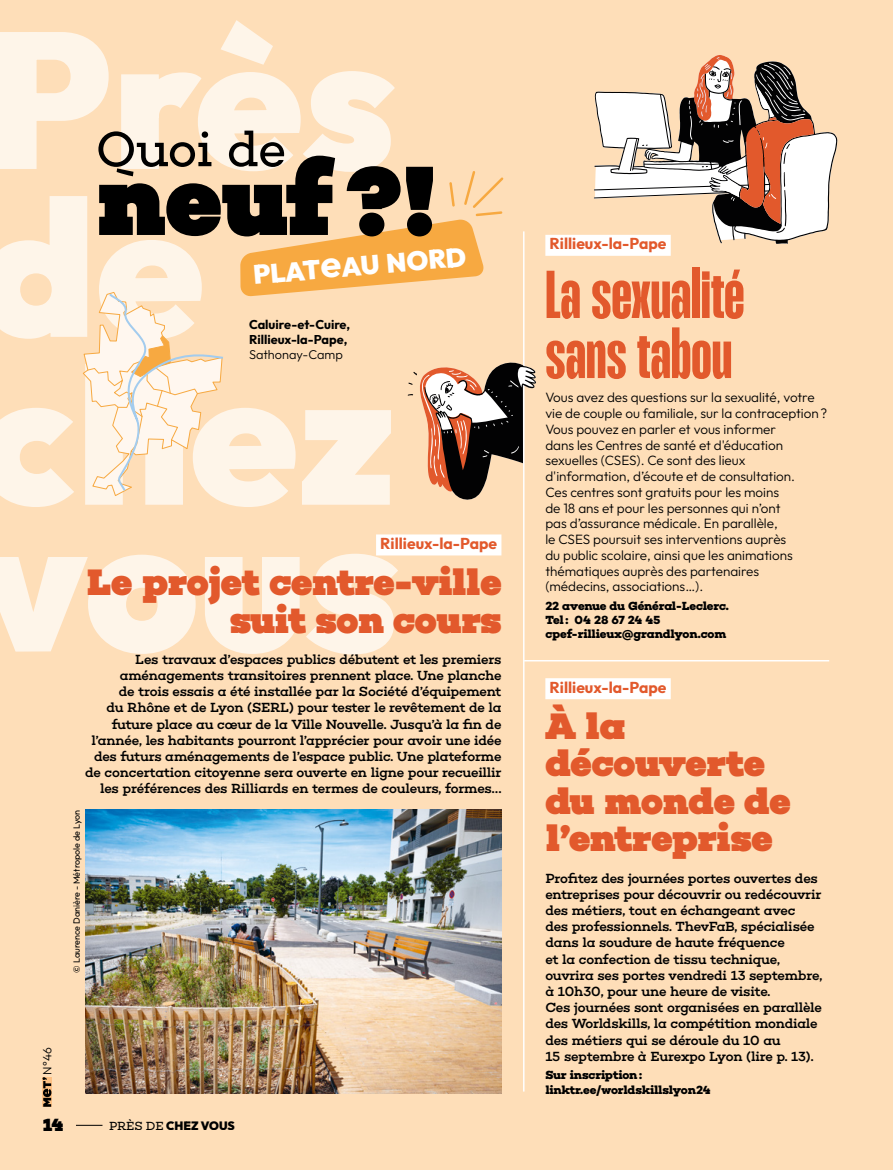
<style>
.page{position:relative;width:893px;height:1170px;background:#fff}
.page>*{position:absolute;margin:0;border:0;box-sizing:border-box;transform-origin:0 0}
.meT_QUOI-DE-NEUF{font:900 100.2px "Choplin";color:#000}
.meT_PDCV_titre-mango_H3{font:700 67.5px/60px "Mango Grotesque";color:#e2592c}
.meT_QUOI-DE-NEUF-2{font:50.1px "Choplin";letter-spacing:-.02em;color:#000}
.meT_PDCV_titre-choplin_H3{font:900 37.5px/37.5px "Choplin";letter-spacing:-.01em;color:#e2592c}
.t1{font:900 26.55px "Outfit";color:#fff}
.t2{font:900 18px "Choplin";color:#000}
.meT_PDCV_surtitre-localite{font:700 15.75px "Outfit";color:#e2592c}
.meT_COURANT-Choplin{font:500 13.5px/16.2px "Choplin";letter-spacing:-.02em;color:#000}
.meT_COURANT{font:300 13.5px/15.8px "Outfit";color:#000}
.t3{font:700 12.75px/15px "Outfit";color:#000}
.meT_PDCV_infos-pratiques{font:700 12px/14.2px "Choplin";letter-spacing:-.015em;color:#000}
.t4{font:900 12px "Outfit";color:#000}
.t5{font:300 12px "Outfit";color:#000}
.t6{font:9px "Outfit";color:#000}
.s1{font-weight:700;font-size:37.95px}
.s2{font-weight:300}
.s3{font-family:"Choplin";font-weight:400}
</style>
<div class="page">
<div style="left:0;top:0;width:892px;height:1169px;background:#fedeb8"></div>
<svg style="left:0;top:553px;width:398px;height:101px"></svg>
<svg style="left:3px;top:408px;width:388px;height:99px;fill:#fef5e9"></svg>
<svg style="left:0;top:20px;width:395px;height:150px"></svg>
<svg style="left:0;top:196px;width:225px;height:301px"></svg>
<svg style="left:240px;top:169px;width:264px;height:127px"></svg>
<hr style="left:523px;top:231px;width:1px;height:860px;background:#fff">
<div style="left:545px;top:235px;width:126px;height:21px;background:#fff"></div>
<div style="left:545px;top:678px;width:126px;height:21px;background:#fff"></div>
<div style="left:376px;top:534px;width:125px;height:21px;background:#fff"></div>
<hr style="left:524px;top:660px;width:305px;height:1px;background:#fff">
<img style="left:85px;top:809px;width:416px;height:284px">
<svg style="left:407px;top:359px;width:129px;height:144px"></svg>
<svg style="left:594px;top:55px;width:243px;height:189px"></svg>
<svg style="left:76px;top:1124px;width:26px;height:1px"></svg>
<svg style="left:43px;top:1077px;width:8px;height:29px"></svg>
<h1 class="meT_QUOI-DE-NEUF-2" style="left:96px;top:120px;width:192px">Quoi de</h1>
<h1 class="meT_QUOI-DE-NEUF" style="left:96px;top:139px;width:342px">neuf?!</h1>
<p class="t1" style="left:252px;top:257px;width:215px;rotate:-5deg">plat<span class="s1">e</span>au nord</p>
<p class="t3" style="left:249px;top:318px;width:103px">Caluire-et-Cuire,<br>Rillieux-la-Pape,<br><span class="s2">Sathonay-Camp</span></p>
<h2 class="meT_PDCV_surtitre-localite" style="left:380px;top:533px;width:118px">Rillieux-la-Pape</h2>
<h3 class="meT_PDCV_titre-choplin_H3" style="left:87px;top:563px;width:416px;text-align:right">Le projet centre-ville suit son cours</h3>
<p class="meT_COURANT-Choplin" style="left:85px;top:651px;width:418px;text-align:right">Les travaux d’espaces publics débutent et les premiers aménagements transitoires prennent place. Une planche<br>de trois essais a été installée par la Société d’équipement<br>du Rhône et de Lyon (SERL) pour tester le revêtement de la future place au cœur de la Ville Nouvelle. Jusqu’à la fin de l’année, les habitants pourront l’apprécier pour avoir une idée des futurs aménagements de l’espace public. Une plateforme de concertation citoyenne sera ouverte en ligne pour recueillir les préférences des Rilliards en termes de couleurs, formes…</p>
<p class="t6" style="left:71px;top:972px;width:165px;rotate:-90deg">© Laurence Danière - Métropole de Lyon</p>
<p class="t5" style="left:40px;top:1074px;width:29px;rotate:-90deg">N°46</p>
<h3 class="t2" style="left:43px;top:1113px;width:23px">14</h3>
<p class="t4" style="left:109px;top:1117px;width:127px"><span class="s3">PRÈS DE</span> CHEZ VOUS</p>
<h2 class="meT_PDCV_surtitre-localite" style="left:550px;top:233px;width:118px">Rillieux-la-Pape</h2>
<h3 class="meT_PDCV_titre-mango_H3" style="left:545px;top:268px;width:201px">La sexualité sans tabou</h3>
<p class="meT_COURANT" style="left:545px;top:390px;width:283px">Vous avez des questions sur la sexualité, votre vie de couple ou familiale, sur la contraception?<br>Vous pouvez en parler et vous informer<br>dans les Centres de santé et d'éducation sexuelles (CSES). Ce sont des lieux d'information, d’écoute et de consultation.<br>Ces centres sont gratuits pour les moins<br>de 18 ans et pour les personnes qui n’ont<br>pas d’assurance médicale. En parallèle,<br>le CSES poursuit ses interventions auprès<br>du public scolaire, ainsi que les animations thématiques auprès des partenaires<br>(médecins, associations…).</p>
<p class="meT_PDCV_infos-pratiques" style="left:545px;top:598px;width:185px">22 avenue du Général-Leclerc.<br>Tel: 04 28 67 24 45 cpef-rillieux@grandlyon.com</p>
<h2 class="meT_PDCV_surtitre-localite" style="left:550px;top:676px;width:118px">Rillieux-la-Pape</h2>
<h3 class="meT_PDCV_titre-choplin_H3" style="left:545px;top:707px;width:247px">À la découverte du monde de l’entreprise</h3>
<p class="meT_COURANT-Choplin" style="left:545px;top:869px;width:278px">Profitez des journées portes ouvertes des entreprises pour découvrir ou redécouvrir des métiers, tout en échangeant avec<br>des professionnels. ThevFaB, spécialisée dans la soudure de haute fréquence<br>et la confection de tissu technique, ouvrira ses portes vendredi 13 septembre, à 10h30, pour une heure de visite.<br>Ces journées sont organisées en parallèle des Worldskills, la compétition mondiale des métiers qui se déroule du 10 au<br>15 septembre à Eurexpo Lyon (lire p. 13).</p>
<p class="meT_PDCV_infos-pratiques" style="left:545px;top:1067px;width:167px">Sur inscription: linktr.ee/worldskillslyon24</p>
</div>
